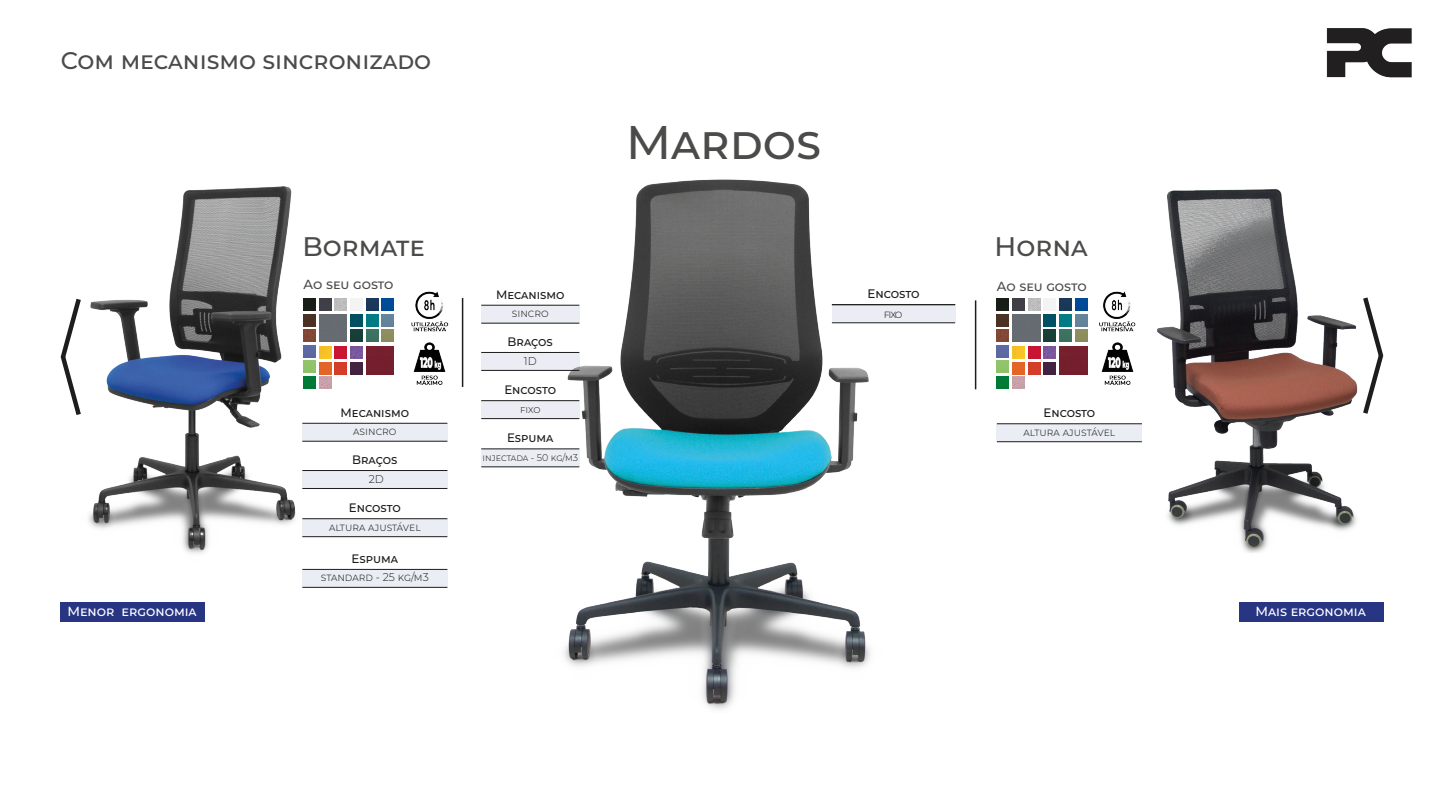
<style>
.page{position:relative;width:1440px;height:810px;background:#fff}
.page>*{position:absolute;margin:0;border:0;box-sizing:border-box;transform-origin:0 0}
.t1{font:100 47.25px "Montserrat";color:#4b4b4a}
.t2{font:100 26.85px "Montserrat";color:#4b4b4a}
.t3{font:100 24px "Montserrat";color:#4b4b4a}
.t4{font:100 13.2px "Montserrat";color:#fff}
.t5{font:100 13.2px "Montserrat";color:#4b4b4a}
.t6{font:100 12.3px "Montserrat";color:#1d1d1b}
.t7{font:100 11.25px "Montserrat";color:#1d1d1b}
.t8{font:100 10.5px "Montserrat";color:#1d1d1b}
.t9{font:100 9.75px "Montserrat";color:#1d1d1b}
</style>
<div class="page">
<img style="left:88px;top:186px;width:220px;height:383px">
<div style="left:1239px;top:602px;width:144px;height:20px;background:#283583"></div>
<svg style="left:60px;top:298px;width:21px;height:117px"></svg>
<svg style="left:1374px;top:322px;width:10px;height:68px"></svg>
<div style="left:61px;top:602px;width:144px;height:20px;background:#283583"></div>
<img style="left:1138px;top:189px;width:236px;height:364px">
<img style="left:1327px;top:29px;width:85px;height:49px">
<img style="left:537px;top:179px;width:360px;height:530px">
<img style="left:411px;top:291px;width:38px;height:94px">
<hr style="left:462px;top:298px;width:1px;height:89px;background:#1d1d1b">
<hr style="left:975px;top:300px;width:1px;height:89px;background:#1d1d1b">
<div style="left:832px;top:304px;width:123px;height:19px;background:#eaedf3"></div>
<hr style="left:832px;top:322px;width:123px;height:1px;background:#1d1d1b">
<hr style="left:832px;top:304px;width:123px;height:1px;background:#1d1d1b">
<svg style="left:304px;top:298px;width:90px;height:90px"></svg>
<div style="left:302px;top:423px;width:145px;height:18px;background:#eaedf3"></div>
<hr style="left:302px;top:423px;width:145px;height:1px;background:#1d1d1b">
<hr style="left:302px;top:441px;width:145px;height:1px;background:#1d1d1b">
<svg style="left:997px;top:298px;width:90px;height:90px"></svg>
<div style="left:302px;top:470px;width:145px;height:18px;background:#eaedf3"></div>
<hr style="left:302px;top:470px;width:145px;height:1px;background:#1d1d1b">
<hr style="left:302px;top:488px;width:145px;height:1px;background:#1d1d1b">
<div style="left:302px;top:518px;width:145px;height:19px;background:#eaedf3"></div>
<hr style="left:302px;top:518px;width:145px;height:1px;background:#1d1d1b">
<hr style="left:302px;top:536px;width:145px;height:1px;background:#1d1d1b">
<div style="left:481px;top:305px;width:98px;height:18px;background:#eaedf3"></div>
<hr style="left:481px;top:305px;width:98px;height:1px;background:#1d1d1b">
<hr style="left:481px;top:323px;width:98px;height:1px;background:#1d1d1b">
<div style="left:481px;top:352px;width:98px;height:18px;background:#eaedf3"></div>
<hr style="left:481px;top:352px;width:98px;height:1px;background:#1d1d1b">
<hr style="left:481px;top:370px;width:98px;height:1px;background:#1d1d1b">
<div style="left:481px;top:400px;width:98px;height:19px;background:#eaedf3"></div>
<hr style="left:481px;top:400px;width:98px;height:1px;background:#1d1d1b">
<hr style="left:481px;top:418px;width:98px;height:1px;background:#1d1d1b">
<div style="left:997px;top:423px;width:145px;height:19px;background:#eaedf3"></div>
<hr style="left:997px;top:423px;width:145px;height:1px;background:#1d1d1b">
<hr style="left:997px;top:441px;width:145px;height:1px;background:#1d1d1b">
<div style="left:302px;top:569px;width:145px;height:18px;background:#eaedf3"></div>
<hr style="left:302px;top:569px;width:145px;height:1px;background:#1d1d1b">
<hr style="left:302px;top:587px;width:145px;height:1px;background:#1d1d1b">
<div style="left:481px;top:449px;width:98px;height:18px;background:#eaedf3"></div>
<hr style="left:481px;top:449px;width:98px;height:1px;background:#1d1d1b">
<hr style="left:481px;top:467px;width:98px;height:1px;background:#1d1d1b">
<img style="left:1099px;top:286px;width:43px;height:105px">
<h3 class="t3" style="left:61px;top:45px;width:372px">Com mecanismo sincronizado</h3>
<h2 class="t2" style="left:302px;top:228px;width:124px">Bormate</h2>
<p class="t5" style="left:304px;top:276px;width:91px">Ao seu gosto</p>
<p class="t6" style="left:341px;top:404px;width:70px">Mecanismo</p>
<p class="t7" style="left:353px;top:424px;width:45px">asincro</p>
<p class="t6" style="left:352px;top:452px;width:47px">Braços</p>
<p class="t7" style="left:369px;top:471px;width:17px">2D</p>
<p class="t6" style="left:349px;top:500px;width:53px">Encosto</p>
<p class="t7" style="left:329px;top:519px;width:91px">altura ajustável</p>
<p class="t6" style="left:352px;top:550px;width:48px">Espuma</p>
<p class="t7" style="left:321px;top:570px;width:109px">standard - 25 kg/m3</p>
<h1 class="t1" style="left:626px;top:111px;width:197px">Mardos</h1>
<h2 class="t2" style="left:994px;top:228px;width:95px">Horna</h2>
<p class="t5" style="left:997px;top:278px;width:91px">Ao seu gosto</p>
<p class="t6" style="left:867px;top:286px;width:54px">Encosto</p>
<p class="t7" style="left:884px;top:307px;width:20px">fixo</p>
<p class="t6" style="left:496px;top:286px;width:70px">Mecanismo</p>
<p class="t7" style="left:512px;top:306px;width:38px">sincro</p>
<p class="t6" style="left:508px;top:333px;width:47px">Braços</p>
<p class="t7" style="left:524px;top:353px;width:14px">1D</p>
<p class="t6" style="left:504px;top:382px;width:53px">Encosto</p>
<p class="t8" style="left:520px;top:402px;width:22px">fixo</p>
<p class="t6" style="left:1043px;top:405px;width:53px">Encosto</p>
<p class="t7" style="left:1023px;top:424px;width:91px">altura ajustável</p>
<p class="t6" style="left:507px;top:430px;width:48px">Espuma</p>
<p class="t9" style="left:482px;top:451px;width:97px">injectada - 50 kg/m3</p>
<p class="t4" style="left:67px;top:603px;width:131px">Menor ergonomia</p>
<p class="t4" style="left:1255px;top:603px;width:112px">Mais ergonomia</p>
</div>
